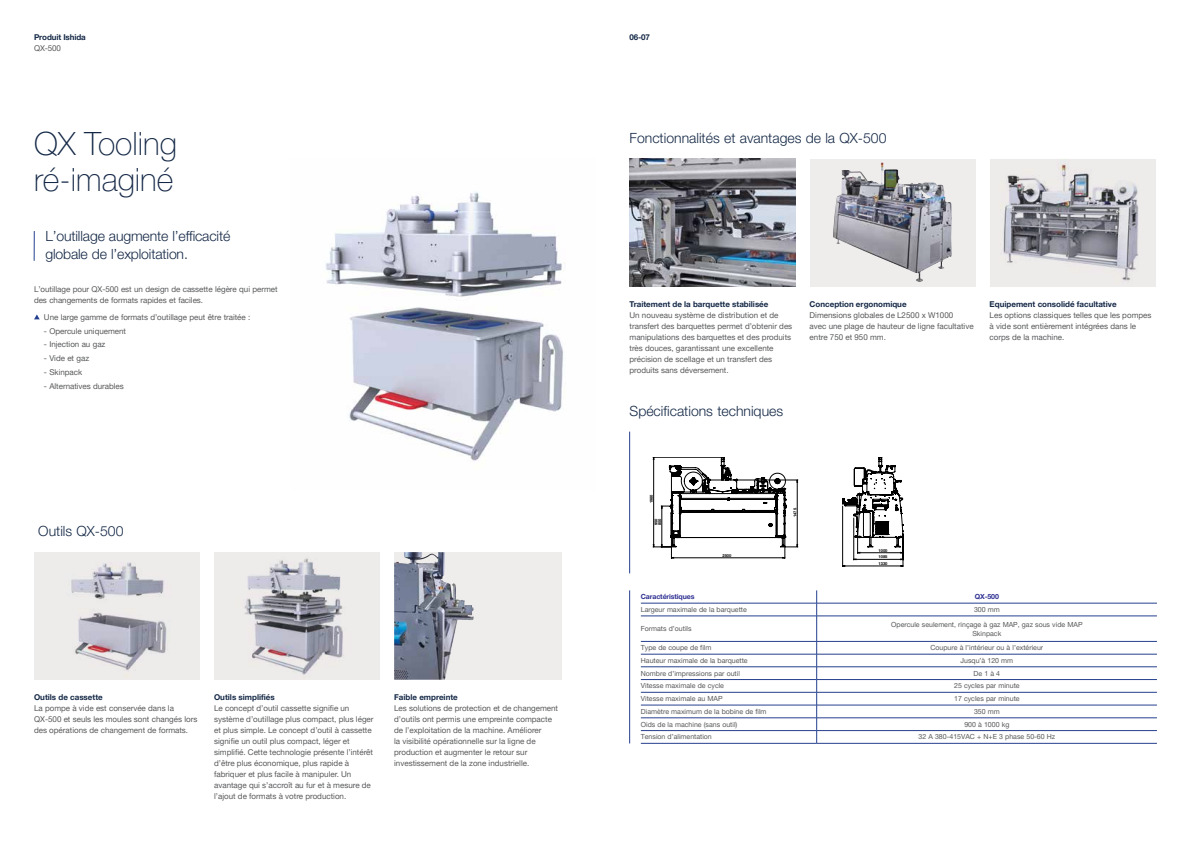
<style>
.page{position:relative;width:1191px;height:842px;background:#fff}
.page>*{position:absolute;margin:0;border:0;box-sizing:border-box;transform-origin:0 0}
.t1{font:100 32px/36px "Helvetica Neue LT Pro";color:#142846}
.t2{font:300 14px/18px "Helvetica Neue LT Pro";color:#142846}
.t3{font:8px/11px "Helvetica Neue LT Pro";color:#58595b}
.t4{font:700 8px "Helvetica Neue LT Pro";color:#142846}
.t5{font:7px/9px "Helvetica Neue LT Pro";color:#58595b;text-align:center}
.t6{font:700 7px "Helvetica Neue LT Pro";letter-spacing:-.015em;color:#2e3092}
.t7{font:700 4px/3.5px "Helvetica Neue LT";color:#000}
</style>
<div class="page">
<img style="left:325px;top:192px;width:238px;height:269px">
<hr style="left:34px;top:231px;width:1px;height:30px;background:#25408f">
<svg style="left:34px;top:314px;width:6px;height:5px"></svg>
<img style="left:34px;top:552px;width:166px;height:128px">
<img style="left:214px;top:552px;width:166px;height:128px">
<div style="left:394px;top:552px;width:167px;height:128px;background:#efecec"></div>
<img style="left:394px;top:552px;width:79px;height:128px">
<img style="left:990px;top:159px;width:165px;height:127px">
<div style="left:809px;top:159px;width:166px;height:127px;background:#efecec"></div>
<img style="left:833px;top:163px;width:118px;height:119px">
<img style="left:629px;top:159px;width:166px;height:127px">
<hr style="left:629px;top:432px;width:1px;height:141px;background:#25408f">
<hr style="left:629px;top:590px;width:1px;height:153px;background:#25408f">
<hr style="left:641px;top:603px;width:175px;height:1px;background:#25408f">
<hr style="left:641px;top:616px;width:175px;height:1px;background:#25408f">
<hr style="left:641px;top:641px;width:175px;height:1px;background:#25408f">
<hr style="left:641px;top:654px;width:175px;height:1px;background:#25408f">
<svg style="left:816px;top:590px;width:1px;height:153px"></svg>
<hr style="left:816px;top:603px;width:341px;height:1px;background:#25408f">
<hr style="left:816px;top:616px;width:341px;height:1px;background:#25408f">
<hr style="left:816px;top:641px;width:341px;height:1px;background:#25408f">
<hr style="left:816px;top:654px;width:341px;height:1px;background:#25408f">
<hr style="left:641px;top:667px;width:175px;height:1px;background:#25408f">
<hr style="left:641px;top:679px;width:175px;height:1px;background:#25408f">
<hr style="left:641px;top:692px;width:175px;height:1px;background:#25408f">
<hr style="left:641px;top:705px;width:175px;height:1px;background:#25408f">
<hr style="left:641px;top:718px;width:175px;height:1px;background:#25408f">
<hr style="left:641px;top:730px;width:175px;height:1px;background:#25408f">
<hr style="left:641px;top:743px;width:175px;height:1px;background:#25408f">
<hr style="left:816px;top:667px;width:341px;height:1px;background:#25408f">
<hr style="left:816px;top:679px;width:341px;height:1px;background:#25408f">
<hr style="left:816px;top:692px;width:341px;height:1px;background:#25408f">
<hr style="left:816px;top:705px;width:341px;height:1px;background:#25408f">
<hr style="left:816px;top:718px;width:341px;height:1px;background:#25408f">
<hr style="left:816px;top:730px;width:341px;height:1px;background:#25408f">
<hr style="left:816px;top:743px;width:341px;height:1px;background:#25408f">
<svg style="left:653px;top:457px;width:250px;height:110px"></svg>
<p class="t4" style="left:34px;top:32px;width:53px">Produit Ishida</p>
<p class="t3" style="left:34px;top:42px;width:29px">QX-500</p>
<h1 class="t1" style="left:34px;top:126px;width:144px">QX Tooling ré-imaginé</h1>
<h2 class="t2" style="left:45px;top:227px;width:186px">L’outillage augmente l’efficacité globale de l’exploitation.</h2>
<p class="t3" style="left:34px;top:283px;width:245px">L’outillage pour QX-500 est un design de cassette légère qui permet des changements de formats rapides et faciles.</p>
<p class="t3" style="left:44px;top:311px;width:208px">Une large gamme de formats d’outillage peut être traitée :</p>
<p class="t3" style="left:44px;top:325px;width:84px">- Opercule uniquement</p>
<p class="t3" style="left:44px;top:339px;width:63px">- Injection au gaz</p>
<p class="t3" style="left:44px;top:353px;width:47px">- Vide et gaz</p>
<p class="t3" style="left:44px;top:366px;width:40px">- Skinpack</p>
<p class="t3" style="left:44px;top:380px;width:81px">- Alternatives durables</p>
<h2 class="t2" style="left:38px;top:522px;width:87px">Outils QX-500</h2>
<p class="t4" style="left:34px;top:692px;width:70px">Outils de cassette</p>
<p class="t3" style="left:34px;top:703px;width:165px">La pompe à vide est conservée dans la<br>QX-500 et seuls les moules sont changés lors des opérations de changement de formats.</p>
<p class="t4" style="left:214px;top:692px;width:62px">Outils simplifiés</p>
<p class="t3" style="left:214px;top:703px;width:161px">Le concept d’outil cassette signifie un système d’outillage plus compact, plus léger et plus simple. Le concept d’outil à cassette signifie un outil plus compact, léger et simplifié. Cette technologie présente l’intérêt d’être plus économique, plus rapide à fabriquer et plus facile à manipuler. Un avantage qui s’accroît au fur et à mesure de l’ajout de formats à votre production.</p>
<p class="t4" style="left:394px;top:692px;width:65px">Faible empreinte</p>
<p class="t3" style="left:394px;top:703px;width:165px">Les solutions de protection et de changement d’outils ont permis une empreinte compacte de l’exploitation de la machine. Améliorer<br>la visibilité opérationnelle sur la ligne de production et augmenter le retour sur investissement de la zone industrielle.</p>
<p class="t4" style="left:629px;top:32px;width:22px">06-07</p>
<h2 class="t2" style="left:629px;top:128px;width:258px">Fonctionnalités et avantages de la QX-500</h2>
<p class="t4" style="left:629px;top:299px;width:140px">Traitement de la barquette stabilisée</p>
<p class="t3" style="left:629px;top:309px;width:164px">Un nouveau système de distribution et de transfert des barquettes permet d’obtenir des manipulations des barquettes et des produits très douces, garantissant une excellente précision de scellage et un transfert des produits sans déversement.</p>
<h2 class="t2" style="left:629px;top:402px;width:155px">Spécifications techniques</h2>
<p class="t4" style="left:809px;top:299px;width:99px">Conception ergonomique</p>
<p class="t3" style="left:809px;top:309px;width:166px">Dimensions globales de L2500 x W1000<br>avec une plage de hauteur de ligne facultative entre 750 et 950 mm.</p>
<p class="t4" style="left:989px;top:299px;width:128px">Equipement consolidé facultative</p>
<p class="t3" style="left:989px;top:309px;width:163px">Les options classiques telles que les pompes à vide sont entièrement intégrées dans le corps de la machine.</p>
<p class="t7" style="left:649px;top:503px;width:10px;rotate:-90deg">1980</p>
<p class="t7" style="left:654px;top:525px;width:8px;rotate:-90deg">950<br>850</p>
<p class="t7" style="left:722px;top:554px;width:10px">2500</p>
<p class="t7" style="left:793px;top:517px;width:10px;rotate:-90deg">1475</p>
<p class="t7" style="left:878px;top:549px;width:10px">1000</p>
<p class="t7" style="left:878px;top:555px;width:10px">1085</p>
<p class="t7" style="left:878px;top:562px;width:10px">1330</p>
<p class="t6" style="left:641px;top:592px;width:55px">Caractéristiques</p>
<p class="t6" style="left:974px;top:592px;width:26px">QX-500</p>
<p class="t5" style="left:641px;top:605px;width:107px">Largeur maximale de la barquette</p>
<p class="t5" style="left:974px;top:605px;width:27px">300 mm</p>
<p class="t5" style="left:641px;top:624px;width:52px">Formats d’outils</p>
<p class="t5" style="left:891px;top:619px;width:193px">Opercule seulement, rinçage à gaz MAP, gaz sous vide MAP<br>Skinpack</p>
<p class="t5" style="left:641px;top:643px;width:72px">Type de coupe de film</p>
<p class="t5" style="left:930px;top:643px;width:114px">Coupure à l’intérieur ou à l’extérieur</p>
<p class="t5" style="left:641px;top:656px;width:108px">Hauteur maximale de la barquette</p>
<p class="t5" style="left:960px;top:656px;width:54px">Jusqu’à 120 mm</p>
<p class="t5" style="left:641px;top:668px;width:101px">Nombre d’impressions par outil</p>
<p class="t5" style="left:973px;top:668px;width:28px">De 1 à 4</p>
<p class="t5" style="left:641px;top:681px;width:85px">Vitesse maximale de cycle</p>
<p class="t5" style="left:954px;top:681px;width:67px">25 cycles par minute</p>
<p class="t5" style="left:641px;top:694px;width:83px">Vitesse maximale au MAP</p>
<p class="t5" style="left:954px;top:694px;width:67px">17 cycles par minute</p>
<p class="t5" style="left:641px;top:707px;width:127px">Diamètre maximum de la bobine de film</p>
<p class="t5" style="left:974px;top:707px;width:27px">350 mm</p>
<p class="t5" style="left:641px;top:719px;width:98px">Oids de la machine (sans outil)</p>
<p class="t5" style="left:964px;top:719px;width:47px">900 à 1000 kg</p>
<p class="t5" style="left:641px;top:732px;width:72px">Tension d’alimentation</p>
<p class="t5" style="left:918px;top:732px;width:138px">32 A 380-415VAC + N+E 3 phase 50-60 Hz</p>
</div>
